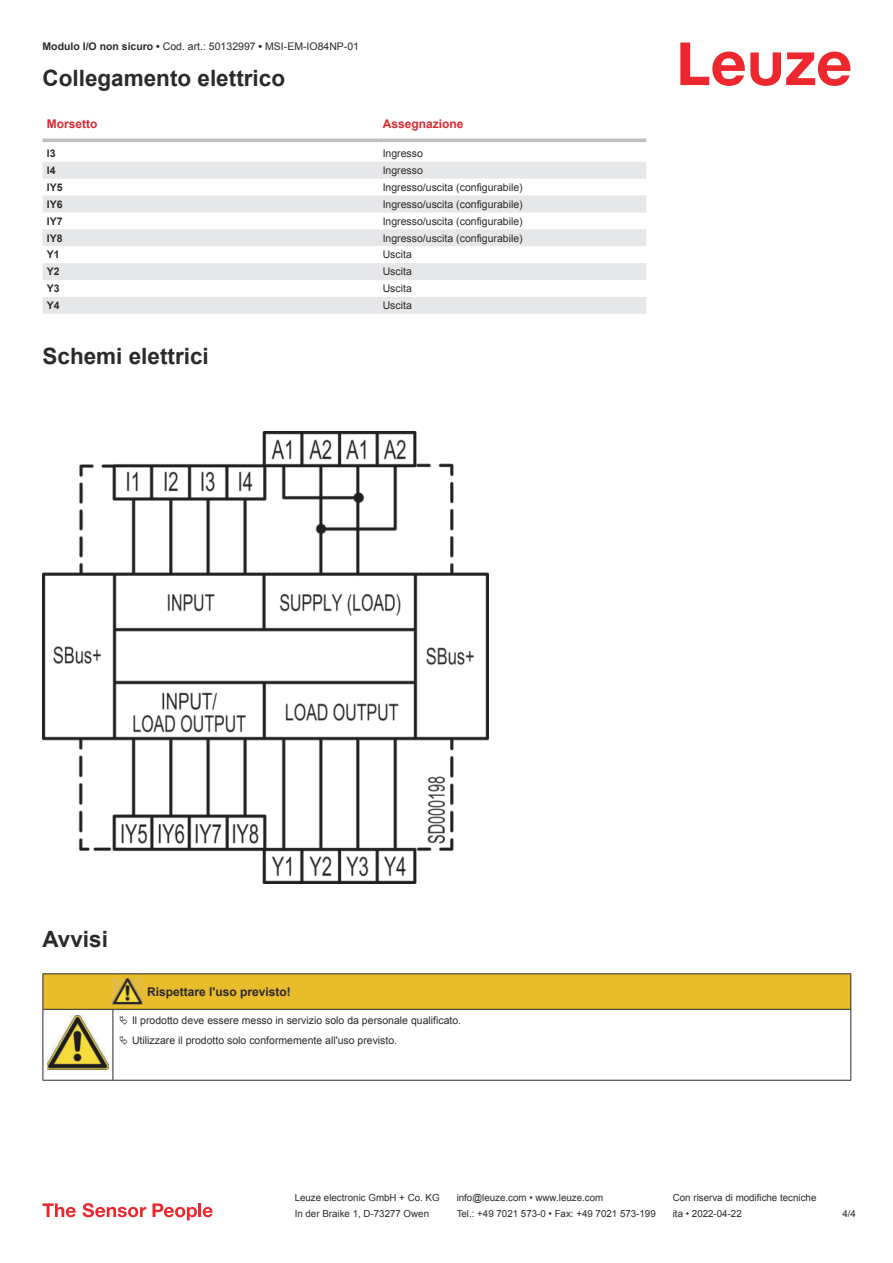
<style>
.page{position:relative;width:893px;height:1263px;background:#fff}
.page>*{position:absolute;margin:0;border:0;box-sizing:border-box;transform-origin:0 0}
.t1{font:700 22.5px "Arial";color:#2b292a}
.t2{font:700 12px "Arial";color:#2b292a}
.t3{font:700 12px "Arial";color:#db2a30}
.t4{font:10.5px/20.2px "Arial";color:#2b292a}
.t5{font:700 10.5px "Arial";color:#2b292a}
.t6{font:9.75px "Arial";color:#2b292a}
.s1{font-weight:700}
</style>
<div class="page">
<svg style="left:680px;top:43px;width:170px;height:43px"></svg>
<svg style="left:43px;top:138px;width:603px;height:1px"></svg>
<svg style="left:43px;top:162px;width:603px;height:152px;fill:#e6e7e9"></svg>
<hr style="left:43px;top:139px;width:335px;height:3px;background:#bdbfc1">
<hr style="left:378px;top:139px;width:268px;height:3px;background:#bdbfc1">
<svg style="left:43px;top:1203px;width:33px;height:14px"></svg>
<svg style="left:83px;top:1203px;width:63px;height:14px"></svg>
<svg style="left:153px;top:1203px;width:44px;height:17px"></svg>
<hr style="left:198px;top:1203px;width:3px;height:14px;background:#ed272d">
<svg style="left:203px;top:1207px;width:10px;height:10px"></svg>
<img style="left:43px;top:431px;width:445px;height:453px">
<svg style="left:44px;top:1051px;width:806px;height:29px"></svg>
<hr style="left:43px;top:973px;width:70px;height:1px;background:#2b292a">
<hr style="left:113px;top:973px;width:30px;height:1px;background:#2b292a">
<hr style="left:143px;top:973px;width:708px;height:1px;background:#2b292a">
<hr style="left:43px;top:1010px;width:1px;height:66px;background:#2b292a">
<hr style="left:113px;top:1010px;width:1px;height:66px;background:#2b292a">
<hr style="left:850px;top:1010px;width:1px;height:66px;background:#2b292a">
<hr style="left:43px;top:1080px;width:70px;height:1px;background:#2b292a">
<hr style="left:113px;top:1080px;width:30px;height:1px;background:#2b292a">
<hr style="left:143px;top:1080px;width:708px;height:1px;background:#2b292a">
<img style="left:47px;top:1051px;width:61px;height:18px">
<svg style="left:43px;top:974px;width:808px;height:77px"></svg>
<p class="t4" style="left:43px;top:37px;width:318px"><span class="s1">Modulo I/O non sicuro •</span> Cod. art.: 50132997 <span class="s1">•</span> MSI-EM-IO84NP-01</p>
<h1 class="t1" style="left:43px;top:70px;width:244px">Collegamento elettrico</h1>
<p class="t3" style="left:47px;top:119px;width:52px">Morsetto</p>
<p class="t3" style="left:383px;top:119px;width:82px">Assegnazione</p>
<p class="t5" style="left:47px;top:149px;width:10px">I3</p>
<p class="t4" style="left:383px;top:144px;width:42px">Ingresso</p>
<p class="t5" style="left:47px;top:166px;width:10px">I4</p>
<p class="t4" style="left:383px;top:161px;width:42px">Ingresso</p>
<p class="t5" style="left:47px;top:183px;width:17px">IY5</p>
<p class="t4" style="left:383px;top:178px;width:142px">Ingresso/uscita (configurabile)</p>
<p class="t5" style="left:47px;top:200px;width:17px">IY6</p>
<p class="t4" style="left:383px;top:195px;width:142px">Ingresso/uscita (configurabile)</p>
<p class="t5" style="left:47px;top:217px;width:17px">IY7</p>
<p class="t4" style="left:383px;top:212px;width:142px">Ingresso/uscita (configurabile)</p>
<p class="t5" style="left:47px;top:234px;width:17px">IY8</p>
<p class="t4" style="left:383px;top:229px;width:142px">Ingresso/uscita (configurabile)</p>
<p class="t5" style="left:47px;top:251px;width:14px">Y1</p>
<p class="t4" style="left:383px;top:246px;width:31px">Uscita</p>
<p class="t5" style="left:47px;top:268px;width:14px">Y2</p>
<p class="t4" style="left:383px;top:262px;width:31px">Uscita</p>
<p class="t5" style="left:47px;top:285px;width:14px">Y3</p>
<p class="t4" style="left:383px;top:279px;width:31px">Uscita</p>
<p class="t5" style="left:47px;top:301px;width:14px">Y4</p>
<p class="t4" style="left:383px;top:296px;width:31px">Uscita</p>
<h1 class="t1" style="left:43px;top:348px;width:168px">Schemi elettrici</h1>
<h1 class="t1" style="left:43px;top:931px;width:67px">Avvisi</h1>
<p class="t2" style="left:147px;top:987px;width:145px">Rispettare l'uso previsto!</p>
<p class="t4" style="left:132px;top:1011px;width:331px">Il prodotto deve essere messo in servizio solo da personale qualificato.<br>Utilizzare il prodotto solo conformemente all'uso previsto.</p>
<p class="t6" style="left:295px;top:1194px;width:146px">Leuze electronic GmbH + Co. KG</p>
<p class="t6" style="left:457px;top:1194px;width:148px">info@leuze.com • www.leuze.com</p>
<p class="t6" style="left:673px;top:1194px;width:145px">Con riserva di modifiche tecniche</p>
<p class="t6" style="left:295px;top:1210px;width:136px">In der Braike 1, D-73277 Owen</p>
<p class="t6" style="left:457px;top:1210px;width:201px">Tel.: +49 7021 573-0 • Fax: +49 7021 573-199</p>
<p class="t6" style="left:673px;top:1210px;width:70px">ita • 2022-04-22</p>
<p class="t6" style="left:842px;top:1210px;width:15px">4 /4</p>
</div>
